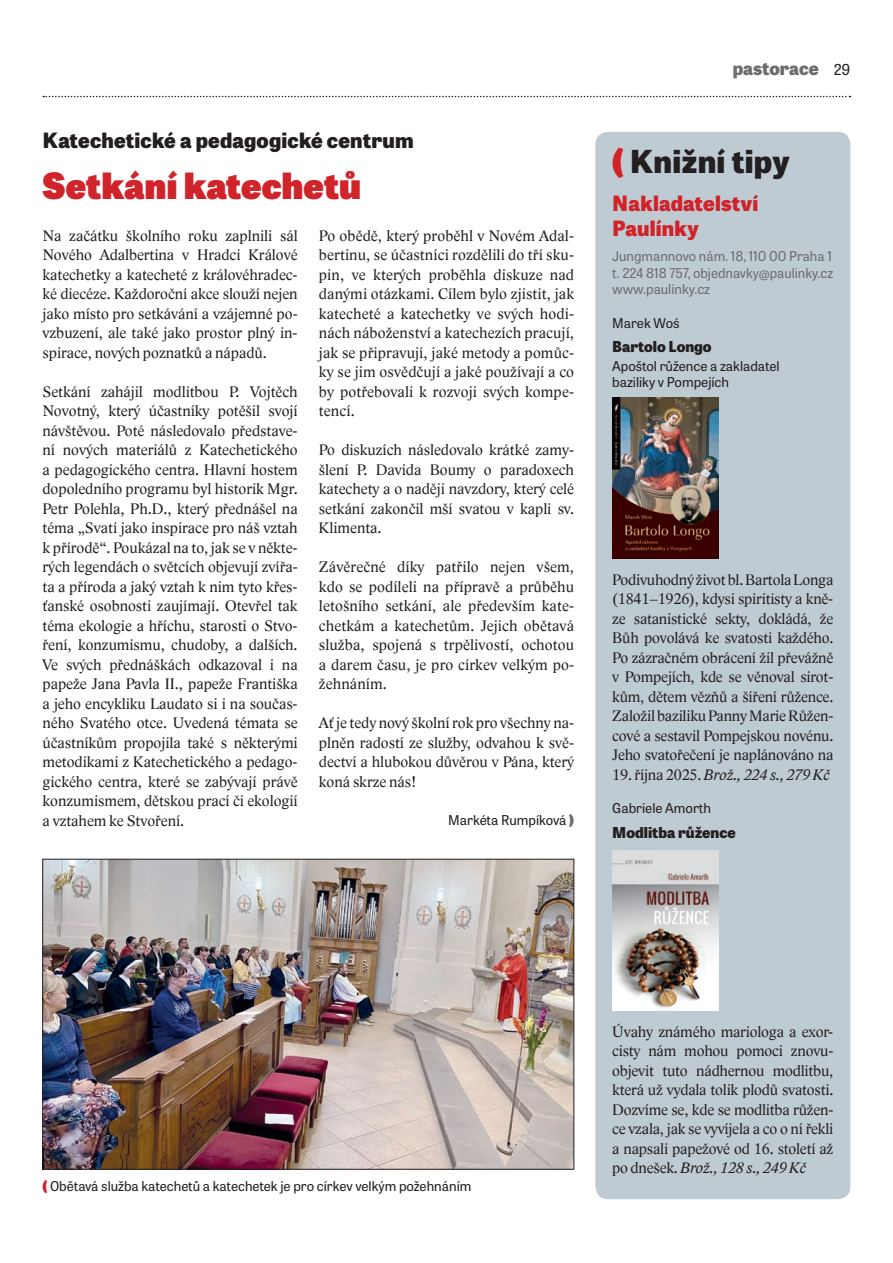
<style>
.page{position:relative;width:893px;height:1263px;background:#fff}
.page>*{position:absolute;margin:0;border:0;box-sizing:border-box;transform-origin:0 0}
.t1{font:800 36px "Tablet Gothic";letter-spacing:.01em;color:#d1232a}
.t2{font:800 31.5px "Tablet Gothic";letter-spacing:.01em;color:#231f20}
.t3{font:800 21px "Tablet Gothic";letter-spacing:.01em;color:#231f20}
.t4{font:800 21px/25.2px "Tablet Gothic";letter-spacing:.01em;color:#d1232a}
.t5{font:800 18px "Tablet Gothic";color:#6c6d70}
.t6{font:15.75px/19.5px "Lido STFCE";color:#231f20;text-align:justify}
.t7{font:italic 15.75px "Lido STFCE";letter-spacing:-.01em;color:#231f20}
.t8{font:800 15px "Tablet Gothic";color:#231f20}
.t9{font:13.5px/16.5px "Tablet Gothic";color:#231f20}
.t10{font:13.5px/16.5px "Tablet Gothic";color:#6c6d70;text-align:justify}
.s1{font-weight:800;color:#6c6d70}
.s2{font-weight:400;font-size:15px;color:#231f20}
.s3{color:#d1232a}
.s4{font-style:normal}
.s5{font-weight:800;color:#d1232a}
.s6{font-style:italic}
</style>
<div class="page">
<svg style="left:43px;top:96px;width:807px;height:1px"></svg>
<img style="left:45px;top:861px;width:527px;height:306px">
<div style="left:43px;top:859px;width:531px;height:310px;border:1px solid #231f20"></div>
<div style="left:595px;top:132px;width:255px;height:1067px;background:#bfcbd3;border-radius:13px"></div>
<img style="left:612px;top:397px;width:106px;height:161px">
<img style="left:612px;top:850px;width:106px;height:160px">
<h3 class="t3" style="left:43px;top:125px;width:373px">Katechetické a pedagogické centrum</h3>
<h1 class="t1" style="left:43px;top:159px;width:320px">Setkání katechetů</h1>
<p class="t6" style="left:43px;top:226px;width:257px">Na začátku školního roku zaplnili sál Nového Adalbertina v Hradci Králové katechetky a katecheté z královéhradec&shy;ké diecéze. Každoroční akce slouží nejen jako místo pro setkávání a vzájemné po&shy;vzbuzení, ale také jako prostor plný in&shy;spirace, nových poznatků a nápadů.</p>
<p class="t6" style="left:43px;top:382px;width:257px">Setkání zahájil modlitbou P. Vojtěch Novotný, který účastníky potěšil svojí návštěvou. Poté následovalo představe&shy;ní nových materiálů z Katechetického a pedagogického centra. Hlavní hostem dopoledního programu byl historik Mgr.<br>Petr Polehla, Ph.D., který přednášel na téma „Svatí jako inspirace pro náš vztah k přírodě“. Poukázal na to, jak se v někte&shy;rých legendách o světcích objevují zvířa&shy;ta a příroda a jaký vztah k nim tyto křes&shy;ťanské osobnosti zaujímají. Otevřel tak téma ekologie a hříchu, starosti o Stvo&shy;ření, konzumismu, chudoby, a dalších.<br>Ve svých přednáškách odkazoval i na papeže Jana Pavla II., papeže Františka a jeho encykliku Laudato si i na součas&shy;ného Svatého otce. Uvedená témata se účastníkům propojila také s některými metodikami z Katechetického a pedago&shy;gického centra, které se zabývají právě konzumismem, dětskou prací či ekologií a vztahem ke Stvoření.</p>
<p class="t6" style="left:319px;top:226px;width:257px">Po obědě, který proběhl v Novém Adal&shy;bertinu, se účastníci rozdělili do tří sku&shy;pin, ve kterých proběhla diskuze nad danými otázkami. Cílem bylo zjistit, jak katecheté a katechetky ve svých hodi&shy;nách náboženství a katechezích pracují, jak se připravují, jaké metody a pomůc&shy;ky se jim osvědčují a jaké používají a co by potřebovali k rozvoji svých kompe&shy;tencí.</p>
<p class="t6" style="left:319px;top:440px;width:257px">Po diskuzích následovalo krátké zamy&shy;šlení P. Davida Boumy o paradoxech katechety a o naději navzdory, který celé setkání zakončil mší svatou v kapli sv.<br>Klimenta.</p>
<p class="t6" style="left:319px;top:557px;width:257px">Závěrečné díky patřilo nejen všem, kdo se podíleli na přípravě a průběhu letošního setkání, ale především kate&shy;chetkám a katechetům. Jejich obětavá služba, spojená s trpělivostí, ochotou a darem času, je pro církev velkým po&shy;žehnáním.</p>
<p class="t6" style="left:319px;top:713px;width:257px">Ať je tedy nový školní rok pro všechny na&shy;plněn radostí ze služby, odvahou k svě&shy;dectví a hlubokou důvěrou v Pána, který koná skrze nás!</p>
<p class="t9" style="left:448px;top:811px;width:127px">Markéta Rumpíková <span class="s1">)</span></p>
<p class="t5" style="left:733px;top:55px;width:119px">pastorace <span class="s2">29</span></p>
<h2 class="t2" style="left:612px;top:138px;width:179px"><span class="s3">(</span> Knižní tipy</h2>
<h3 class="t4" style="left:612px;top:190px;width:148px">Nakladatelství<br>Paulínky</h3>
<p class="t10" style="left:612px;top:248px;width:222px">Jungmannovo nám. 18, 110 00 Praha 1 t. 224 818 757, objednavky@paulinky.cz www.paulinky.cz</p>
<p class="t9" style="left:612px;top:314px;width:69px">Marek Woś</p>
<p class="t8" style="left:612px;top:335px;width:101px">Bartolo Longo</p>
<p class="t9" style="left:612px;top:357px;width:169px">Apoštol růžence a zakladatel baziliky v Pompejích</p>
<p class="t6" style="left:612px;top:570px;width:223px">Podivuhodný život bl. Bartola Longa (1841–1926), kdysi spiritisty a kně&shy;ze satanistické sekty, dokládá, že Bůh povolává ke svatosti každého.<br>Po zázračném obrácení žil převážně v Pompejích, kde se věnoval sirot&shy;kům, dětem vězňů a šíření růžence.<br>Založil baziliku Panny Marie Růžen&shy;cové a sestavil Pompejskou novénu.<br>Jeho svatořečení je naplánováno na</p>
<p class="t7" style="left:612px;top:765px;width:219px"><span class="s4">19. října 2025.</span> Brož., 224 s., 279 Kč</p>
<p class="t9" style="left:612px;top:799px;width:100px">Gabriele Amorth</p>
<p class="t8" style="left:612px;top:821px;width:125px">Modlitba růžence</p>
<p class="t9" style="left:43px;top:1177px;width:431px"><span class="s5">(</span> Obětavá služba katechetů a katechetek je pro církev velkým požehnáním</p>
<p class="t6" style="left:612px;top:1022px;width:223px">Úvahy známého mariologa a exor&shy;cisty nám mohou pomoci znovu&shy;objevit tuto nádhernou modlitbu, která už vydala tolik plodů svatosti.<br>Dozvíme se, kde se modlitba růžen&shy;ce vzala, jak se vyvíjela a co o ní řekli a napsali papežové od 16. století až po dnešek. <span class="s6">Brož., 128 s., 249 Kč</span></p>
</div>
